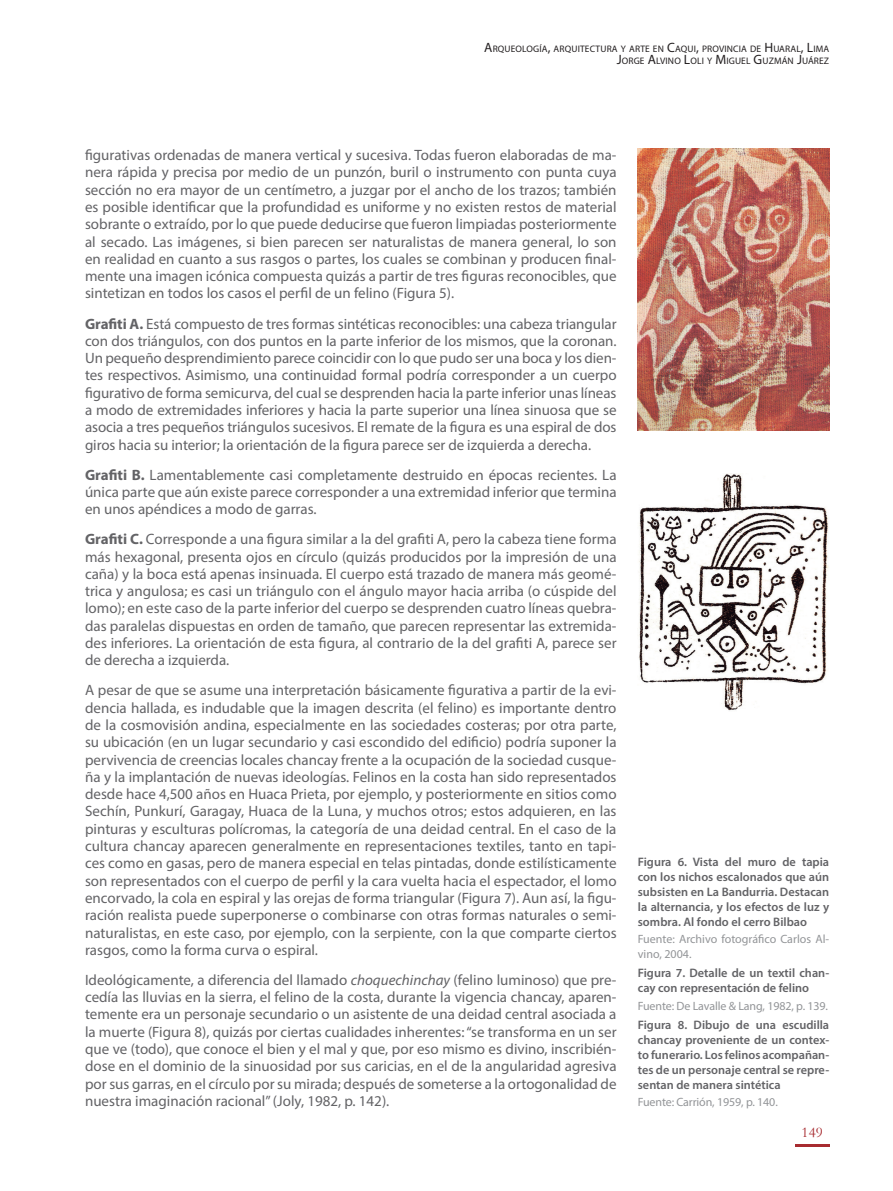
<style>
.page{position:relative;width:893px;height:1191px;background:#fff}
.page>*{position:absolute;margin:0;border:0;box-sizing:border-box;transform-origin:0 0}
.Texto{font:15px/17.2px "Myriad Pro";color:#636366;text-align:justify}
.t1{font:15px "Garamond";color:#a72b30}
.Nombre_Figura{font:600 12.3px/15px "Myriad Pro";color:#636366;text-align:justify}
.fuente_Figura{font:12px/15px "Myriad Pro";letter-spacing:-.01em;color:#939598}
.t2{font:9.45px/12px "Myriad Pro";letter-spacing:.015em;color:#231f20;text-align:right}
.s1{font-size:13.5px}
.s2{font-weight:700}
.s3{font-style:italic}
</style>
<div class="page">
<hr style="left:795px;top:1144px;width:34px;height:2px;background:#a72b30">
<img style="left:638px;top:149px;width:191px;height:281px">
<img style="left:639px;top:474px;width:190px;height:237px">
<p class="t2" style="left:484px;top:42px;width:346px"><span class="s1">A</span>RQUEOLOGÍA<span class="s1">,</span> ARQUITECTURA Y ARTE EN <span class="s1">C</span>AQUI<span class="s1">,</span> PROVINCIA DE <span class="s1">H</span>UARAL<span class="s1">, L</span>IMA<br><span class="s1">J</span>ORGE <span class="s1">A</span>LVINO <span class="s1">L</span>OLI Y <span class="s1">M</span> IGUEL <span class="s1">G</span>UZMÁN <span class="s1">J</span>UÁREZ</p>
<p class="Texto" style="left:85px;top:146px;width:533px">figurativas ordenadas de manera vertical y sucesiva. Todas fueron elaboradas de ma&shy;nera rápida y precisa por medio de un punzón, buril o instrumento con punta cuya sección no era mayor de un centímetro, a juzgar por el ancho de los trazos; también es posible identificar que la profundidad es uniforme y no existen restos de material sobrante o extraído, por lo que puede deducirse que fueron limpiadas posteriormente al secado. Las imágenes, si bien parecen ser naturalistas de manera general, lo son en realidad en cuanto a sus rasgos o partes, los cuales se combinan y producen final&shy;mente una imagen icónica compuesta quizás a partir de tres figuras reconocibles, que sintetizan en todos los casos el perfil de un felino (Figura 5).</p>
<p class="Texto" style="left:85px;top:315px;width:533px"><span class="s2">Grafiti A.</span> Está compuesto de tres formas sintéticas reconocibles: una cabeza triangular con dos triángulos, con dos puntos en la parte inferior de los mismos, que la coronan.<br>Un pequeño desprendimiento parece coincidir con lo que pudo ser una boca y los dien&shy;tes respectivos. Asimismo, una continuidad formal podría corresponder a un cuerpo figurativo de forma semicurva, del cual se desprenden hacia la parte inferior unas líneas a modo de extremidades inferiores y hacia la parte superior una línea sinuosa que se asocia a tres pequeños triángulos sucesivos. El remate de la figura es una espiral de dos giros hacia su interior; la orientación de la figura parece ser de izquierda a derecha.</p>
<p class="Texto" style="left:85px;top:466px;width:533px"><span class="s2">Grafiti B.</span> Lamentablemente casi completamente destruido en épocas recientes. La única parte que aún existe parece corresponder a una extremidad inferior que termina en unos apéndices a modo de garras.</p>
<p class="Texto" style="left:85px;top:530px;width:533px"><span class="s2">Grafiti C.</span> Corresponde a una figura similar a la del grafiti A, pero la cabeza tiene forma más hexagonal, presenta ojos en círculo (quizás producidos por la impresión de una caña) y la boca está apenas insinuada. El cuerpo está trazado de manera más geomé&shy;trica y angulosa; es casi un triángulo con el ángulo mayor hacia arriba (o cúspide del lomo); en este caso de la parte inferior del cuerpo se desprenden cuatro líneas quebra&shy;das paralelas dispuestas en orden de tamaño, que parecen representar las extremida&shy;des inferiores. La orientación de esta figura, al contrario de la del grafiti A, parece ser de derecha a izquierda.</p>
<p class="Texto" style="left:85px;top:681px;width:533px">A pesar de que se asume una interpretación básicamente figurativa a partir de la evi&shy;dencia hallada, es indudable que la imagen descrita (el felino) es importante dentro de la cosmovisión andina, especialmente en las sociedades costeras; por otra parte, su ubicación (en un lugar secundario y casi escondido del edificio) podría suponer la pervivencia de creencias locales chancay frente a la ocupación de la sociedad cusque&shy;ña y la implantación de nuevas ideologías. Felinos en la costa han sido representados desde hace 4,500 años en Huaca Prieta, por ejemplo, y posteriormente en sitios como Sechín, Punkurí, Garagay, Huaca de la Luna, y muchos otros; estos adquieren, en las pinturas y esculturas polícromas, la categoría de una deidad central. En el caso de la cultura chancay aparecen generalmente en representaciones textiles, tanto en tapi&shy;ces como en gasas, pero de manera especial en telas pintadas, donde estilísticamente son representados con el cuerpo de perfil y la cara vuelta hacia el espectador, el lomo encorvado, la cola en espiral y las orejas de forma triangular (Figura 7). Aun así, la figu&shy;ración realista puede superponerse o combinarse con otras formas naturales o semi&shy;naturalistas, en este caso, por ejemplo, con la serpiente, con la que comparte ciertos rasgos, como la forma curva o espiral.</p>
<p class="Texto" style="left:85px;top:971px;width:533px">Ideológicamente, a diferencia del llamado <span class="s3">choquechinchay</span> (felino luminoso) que pre&shy;cedía las lluvias en la sierra, el felino de la costa, durante la vigencia chancay, aparen&shy;temente era un personaje secundario o un asistente de una deidad central asociada a la muerte (Figura 8), quizás por ciertas cualidades inherentes: “se transforma en un ser que ve (todo), que conoce el bien y el mal y que, por eso mismo es divino, inscribién&shy;dose en el dominio de la sinuosidad por sus caricias, en el de la angularidad agresiva por sus garras, en el círculo por su mirada; después de someterse a la ortogonalidad de nuestra imaginación racional” (Joly, 1982, p. 142).</p>
<p class="Nombre_Figura" style="left:638px;top:854px;width:193px">Figura 6. Vista del muro de tapia con los nichos escalonados que aún subsisten en La Bandurria. Destacan la alternancia, y los efectos de luz y sombra. Al fondo el cerro Bilbao</p>
<p class="fuente_Figura" style="left:638px;top:931px;width:193px">Fuente: Archivo fotográfico Carlos Al&shy;vino, 2004.</p>
<p class="Nombre_Figura" style="left:638px;top:965px;width:193px">Figura 7. Detalle de un textil chan&shy;cay con representación de felino</p>
<p class="fuente_Figura" style="left:638px;top:997px;width:192px">Fuente: De Lavalle &amp; Lang, 1982, p. 139.</p>
<p class="Nombre_Figura" style="left:638px;top:1016px;width:193px">Figura 8. Dibujo de una escudilla chancay proveniente de un contex&shy;to funerario. Los felinos acompañan&shy;tes de un personaje central se repre&shy;sentan de manera sintética</p>
<p class="fuente_Figura" style="left:638px;top:1094px;width:141px">Fuente: Carrión, 1959, p. 140.</p>
<p class="t1" style="left:802px;top:1122px;width:23px">149</p>
</div>
